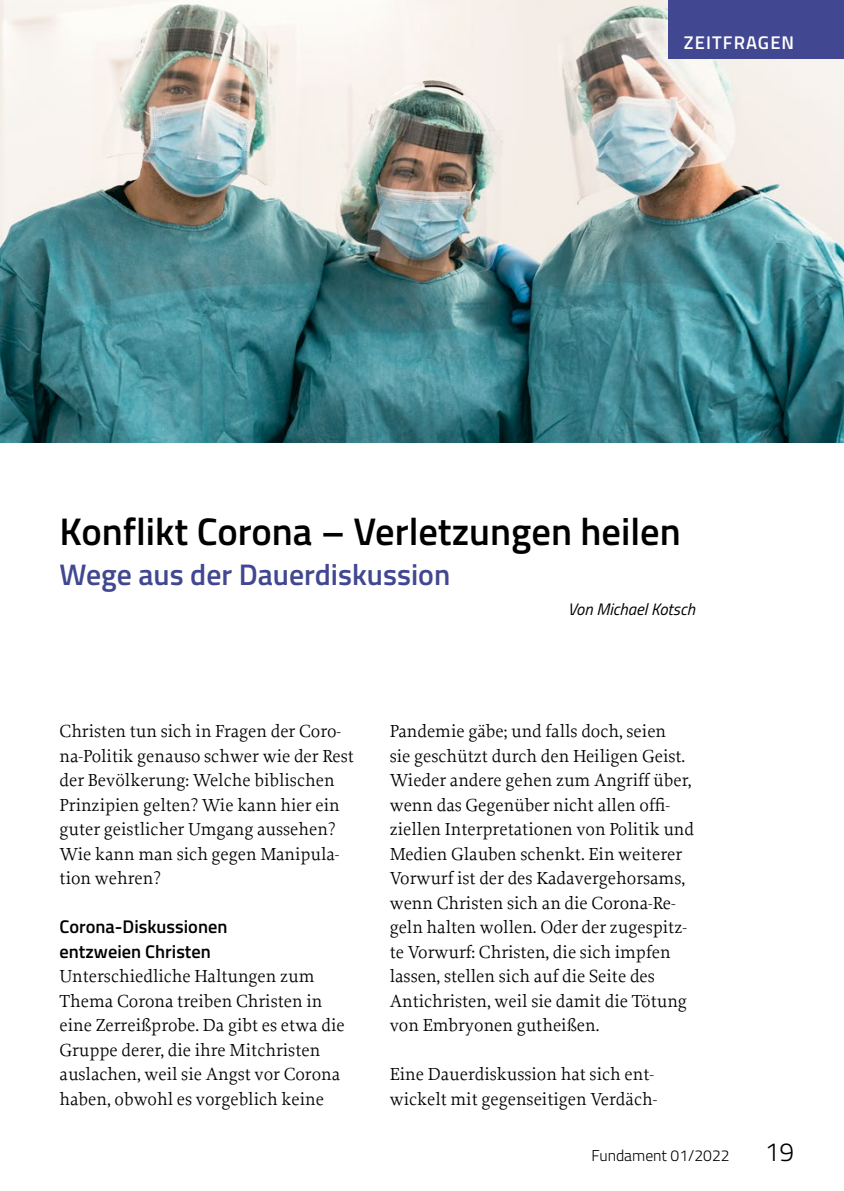
<style>
.page{position:relative;width:844px;height:1191px;background:#fff}
.page>*{position:absolute;margin:0;border:0;box-sizing:border-box;transform-origin:0 0}
.Ü1{font:600 38.5px "Titillium";color:#000}
.Ü2{font:600 29.75px "Titillium";color:#414790}
.t1{font:300 26.25px "Titillium";color:#000}
.Fließtext{font:18.38px/24.5px "Proforma";color:#000}
.Ü4{font:600 18.38px/24.5px "Titillium";color:#000}
.Nav_Rubrik_lb{font:600 18.38px "Titillium";letter-spacing:.06em;color:#fff}
.Autor{font:italic 16.62px "Titillium";color:#000}
.t2{font:300 15.75px "Titillium";color:#000}
</style>
<div class="page">
<img style="left:0;top:0;width:843px;height:443px">
<div style="left:668px;top:0;width:175px;height:58px;background:#414790"></div>
<p class="Nav_Rubrik_lb" style="left:683px;top:28px;width:112px">ZEITFRAGEN</p>
<p class="Ü1" style="left:60px;top:503px;width:622px">Konflikt Corona – Verletzungen heilen</p>
<p class="Ü2" style="left:60px;top:552px;width:392px">Wege aus der Dauerdiskussion</p>
<p class="Autor" style="left:567px;top:596px;width:129px">Von Michael Kotsch</p>
<p class="Fließtext" style="left:60px;top:718px;width:296px">Christen tun sich in Fragen der Coro&shy;na-Politik genauso schwer wie der Rest der Bevölkerung: Welche biblischen Prinzipien gelten? Wie kann hier ein guter geistlicher Umgang aussehen?<br>Wie kann man sich gegen Manipula&shy;tion wehren?</p>
<p class="Ü4" style="left:60px;top:913px;width:169px">Corona-Diskussionen entzweien Christen</p>
<p class="Fließtext" style="left:60px;top:963px;width:286px">Unterschiedliche Haltungen zum Thema Corona treiben Christen in eine Zerreißprobe. Da gibt es etwa die Gruppe derer, die ihre Mitchristen auslachen, weil sie Angst vor Corona haben, obwohl es vorgeblich keine</p>
<p class="Fließtext" style="left:389px;top:718px;width:306px">Pandemie gäbe; und falls doch, seien<br>sie geschützt durch den Heiligen Geist.<br>Wieder andere gehen zum Angriff über, wenn das Gegenüber nicht allen offi&shy;ziellen Interpretationen von Politik und Medien Glauben schenkt. Ein weiterer Vorwurf ist der des Kadavergehorsams, wenn Christen sich an die Corona-Re&shy;geln halten wollen. Oder der zugespitz&shy;te Vorwurf: Christen, die sich impfen lassen, stellen sich auf die Seite des Antichristen, weil sie damit die Tötung von Embryonen gutheißen.</p>
<p class="Fließtext" style="left:389px;top:1061px;width:269px">Eine Dauerdiskussion hat sich ent&shy;wickelt mit gegenseitigen Verdäch-</p>
<p class="t2" style="left:591px;top:1143px;width:140px">Fundament 01/2022</p>
<h3 class="t1" style="left:764px;top:1132px;width:31px">19</h3>
</div>
